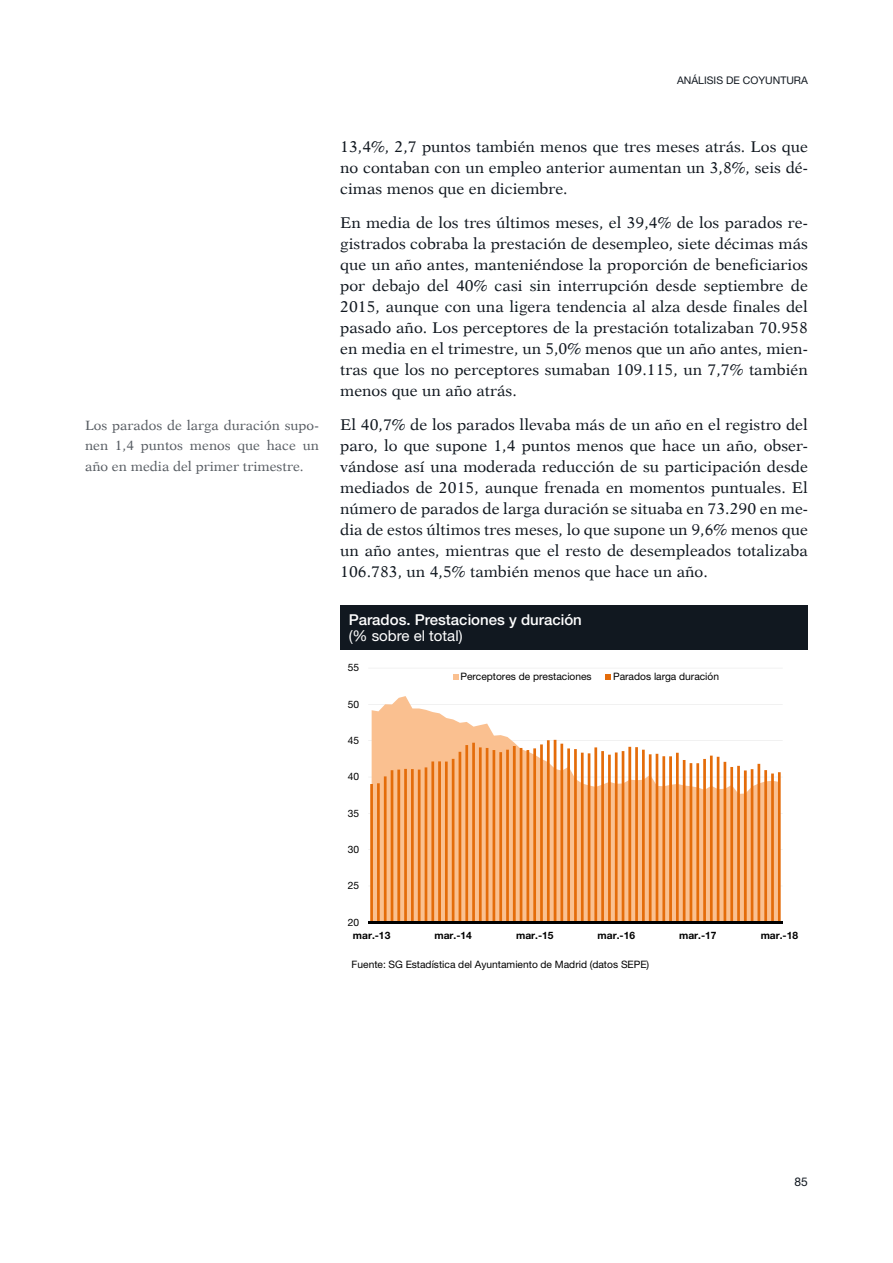
<style>
.page{position:relative;width:893px;height:1263px;background:#fff}
.page>*{position:absolute;margin:0;border:0;box-sizing:border-box;transform-origin:0 0}
.t1{font:15.6px/21px "Dutch 823 BT Roman B";color:#111820;text-align:justify}
.t2{font:500 15px "Helvetica Neue LT Std";color:#fff}
.t3{font:15px "Helvetica Neue LT Std";color:#fff}
.t4{font:14.55px/17.4px "Dutch 823 BT Roman B";color:#000;text-align:justify}
.t5{font:13.5px/20.2px "Dutch 823 BT Roman B";color:#585d63;text-align:justify}
.t6{font:12px "Helvetica Neue LT Std";color:#111820}
.t7{font:10.5px "Helvetica Neue LT Std";color:#111820}
.t8{font:10.2px "Helvetica Neue LT Std";color:#000}
.t9{font:700 10.2px "Helvetica Neue LT Std";color:#000}
</style>
<div class="page">
<hr style="left:368px;top:886px;width:415px;height:1px;background:#d9d9d9">
<hr style="left:368px;top:849px;width:415px;height:1px;background:#d9d9d9">
<hr style="left:368px;top:813px;width:415px;height:1px;background:#d9d9d9">
<hr style="left:368px;top:777px;width:415px;height:1px;background:#d9d9d9">
<hr style="left:368px;top:740px;width:415px;height:1px;background:#d9d9d9">
<hr style="left:368px;top:704px;width:415px;height:1px;background:#d9d9d9">
<hr style="left:368px;top:668px;width:415px;height:1px;background:#d9d9d9">
<svg style="left:372px;top:696px;width:407px;height:225px;fill:#fac090"></svg>
<hr style="left:370px;top:784px;width:3px;height:138px;background:#e46c0a">
<hr style="left:377px;top:783px;width:3px;height:139px;background:#e46c0a">
<hr style="left:384px;top:776px;width:3px;height:146px;background:#e46c0a">
<hr style="left:391px;top:770px;width:2px;height:152px;background:#e46c0a">
<hr style="left:397px;top:770px;width:3px;height:152px;background:#e46c0a">
<hr style="left:404px;top:769px;width:3px;height:153px;background:#e46c0a">
<hr style="left:411px;top:769px;width:3px;height:153px;background:#e46c0a">
<hr style="left:418px;top:770px;width:2px;height:152px;background:#e46c0a">
<hr style="left:425px;top:767px;width:2px;height:155px;background:#e46c0a">
<hr style="left:431px;top:761px;width:3px;height:161px;background:#e46c0a">
<hr style="left:438px;top:761px;width:3px;height:161px;background:#e46c0a">
<hr style="left:445px;top:761px;width:3px;height:161px;background:#e46c0a">
<hr style="left:452px;top:759px;width:2px;height:163px;background:#e46c0a">
<hr style="left:459px;top:752px;width:2px;height:170px;background:#e46c0a">
<hr style="left:465px;top:745px;width:3px;height:177px;background:#e46c0a">
<hr style="left:472px;top:743px;width:3px;height:179px;background:#e46c0a">
<hr style="left:479px;top:747px;width:3px;height:175px;background:#e46c0a">
<hr style="left:486px;top:748px;width:2px;height:174px;background:#e46c0a">
<hr style="left:493px;top:750px;width:2px;height:172px;background:#e46c0a">
<hr style="left:499px;top:752px;width:3px;height:170px;background:#e46c0a">
<hr style="left:506px;top:750px;width:3px;height:172px;background:#e46c0a">
<hr style="left:513px;top:746px;width:3px;height:176px;background:#e46c0a">
<hr style="left:520px;top:748px;width:2px;height:174px;background:#e46c0a">
<hr style="left:526px;top:750px;width:3px;height:172px;background:#e46c0a">
<hr style="left:533px;top:748px;width:3px;height:174px;background:#e46c0a">
<hr style="left:540px;top:744px;width:3px;height:178px;background:#e46c0a">
<hr style="left:547px;top:740px;width:3px;height:182px;background:#e46c0a">
<hr style="left:554px;top:740px;width:2px;height:182px;background:#e46c0a">
<hr style="left:560px;top:744px;width:3px;height:178px;background:#e46c0a">
<hr style="left:567px;top:748px;width:3px;height:174px;background:#e46c0a">
<hr style="left:574px;top:749px;width:3px;height:173px;background:#e46c0a">
<hr style="left:581px;top:753px;width:3px;height:169px;background:#e46c0a">
<hr style="left:588px;top:753px;width:2px;height:169px;background:#e46c0a">
<hr style="left:594px;top:747px;width:3px;height:175px;background:#e46c0a">
<hr style="left:601px;top:751px;width:3px;height:171px;background:#e46c0a">
<hr style="left:608px;top:755px;width:3px;height:167px;background:#e46c0a">
<hr style="left:615px;top:752px;width:3px;height:170px;background:#e46c0a">
<hr style="left:622px;top:751px;width:2px;height:171px;background:#e46c0a">
<hr style="left:628px;top:747px;width:3px;height:175px;background:#e46c0a">
<hr style="left:635px;top:747px;width:3px;height:175px;background:#e46c0a">
<hr style="left:642px;top:750px;width:3px;height:172px;background:#e46c0a">
<hr style="left:649px;top:754px;width:2px;height:168px;background:#e46c0a">
<hr style="left:656px;top:754px;width:2px;height:168px;background:#e46c0a">
<hr style="left:662px;top:756px;width:3px;height:166px;background:#e46c0a">
<hr style="left:669px;top:756px;width:3px;height:166px;background:#e46c0a">
<hr style="left:676px;top:753px;width:3px;height:169px;background:#e46c0a">
<hr style="left:683px;top:760px;width:2px;height:162px;background:#e46c0a">
<hr style="left:690px;top:763px;width:2px;height:159px;background:#e46c0a">
<hr style="left:696px;top:763px;width:3px;height:159px;background:#e46c0a">
<hr style="left:703px;top:759px;width:3px;height:163px;background:#e46c0a">
<hr style="left:710px;top:756px;width:3px;height:166px;background:#e46c0a">
<hr style="left:717px;top:757px;width:2px;height:165px;background:#e46c0a">
<hr style="left:724px;top:762px;width:2px;height:160px;background:#e46c0a">
<hr style="left:730px;top:767px;width:3px;height:155px;background:#e46c0a">
<hr style="left:737px;top:766px;width:3px;height:156px;background:#e46c0a">
<hr style="left:744px;top:770px;width:3px;height:152px;background:#e46c0a">
<hr style="left:751px;top:769px;width:2px;height:153px;background:#e46c0a">
<hr style="left:757px;top:764px;width:3px;height:158px;background:#e46c0a">
<hr style="left:764px;top:770px;width:3px;height:152px;background:#e46c0a">
<hr style="left:771px;top:773px;width:3px;height:149px;background:#e46c0a">
<hr style="left:778px;top:772px;width:3px;height:150px;background:#e46c0a">
<hr style="left:368px;top:921px;width:415px;height:3px;background:#000">
<svg style="left:453px;top:674px;width:5px;height:5px"></svg>
<svg style="left:606px;top:674px;width:5px;height:5px"></svg>
<div style="left:340px;top:605px;width:468px;height:45px;background:#111820"></div>
<p class="t7" style="left:677px;top:74px;width:132px">Análisis de coyuntura</p>
<p class="t5" style="left:85px;top:415px;width:235px">Los parados de larga duración supo&shy;nen 1,4 puntos menos que hace un año en media del primer trimestre.</p>
<p class="t1" style="left:340px;top:136px;width:469px">13,4%, 2,7 puntos también menos que tres meses atrás. Los que no contaban con un empleo anterior aumentan un 3,8%, seis dé&shy;cimas menos que en diciembre.</p>
<p class="t1" style="left:340px;top:212px;width:469px">En media de los tres últimos meses, el 39,4% de los parados re&shy;gistrados cobraba la prestación de desempleo, siete décimas más que un año antes, manteniéndose la proporción de beneficiarios por debajo del 40% casi sin interrupción desde septiembre de 2015, aunque con una ligera tendencia al alza desde finales del pasado año. Los perceptores de la prestación totalizaban 70.958 en media en el trimestre, un 5,0% menos que un año antes, mien&shy;tras que los no perceptores sumaban 109.115, un 7,7% también menos que un año atrás.</p>
<p class="t1" style="left:340px;top:414px;width:469px">El 40,7% de los parados llevaba más de un año en el registro del paro, lo que supone 1,4 puntos menos que hace un año, obser&shy;vándose así una moderada reducción de su participación desde mediados de 2015, aunque frenada en momentos puntuales. El número de parados de larga duración se situaba en 73.290 en me&shy;dia de estos últimos tres meses, lo que supone un 9,6% menos que un año antes, mientras que el resto de desempleados totalizaba 106.783, un 4,5% también menos que hace un año.</p>
<p class="t4" style="left:343px;top:504px;width:464px">una moderada reducción de su participación desde mediados de 2015, aunque frenada en momentos puntuales. El número de parados de larga duración se situaba en 73.290 en media de estos últimos tres meses, lo que supone un 9,6% menos que un año antes, mientras que</p>
<p class="t2" style="left:349px;top:610px;width:235px">Parados. Prestaciones y duración</p>
<p class="t3" style="left:349px;top:627px;width:115px">(% sobre el total)</p>
<p class="t8" style="left:348px;top:662px;width:13px">55</p>
<p class="t8" style="left:348px;top:698px;width:13px">50</p>
<p class="t8" style="left:348px;top:734px;width:13px">45</p>
<p class="t8" style="left:348px;top:771px;width:13px">40</p>
<p class="t8" style="left:348px;top:807px;width:13px">35</p>
<p class="t8" style="left:348px;top:843px;width:13px">30</p>
<p class="t8" style="left:348px;top:879px;width:13px">25</p>
<p class="t8" style="left:348px;top:916px;width:13px">20</p>
<p class="t8" style="left:460px;top:670px;width:133px">Perceptores de prestaciones</p>
<p class="t8" style="left:613px;top:670px;width:107px">Parados larga duración</p>
<p class="t9" style="left:353px;top:929px;width:39px">mar.-13</p>
<p class="t9" style="left:434px;top:929px;width:39px">mar.-14</p>
<p class="t9" style="left:516px;top:929px;width:39px">mar.-15</p>
<p class="t9" style="left:598px;top:929px;width:39px">mar.-16</p>
<p class="t9" style="left:679px;top:929px;width:39px">mar.-17</p>
<p class="t9" style="left:761px;top:929px;width:39px">mar.-18</p>
<p class="t8" style="left:352px;top:958px;width:299px">Fuente: SG Estadística del Ayuntamiento de Madrid (datos SEPE)</p>
<p class="t6" style="left:795px;top:1175px;width:15px">85</p>
</div>
